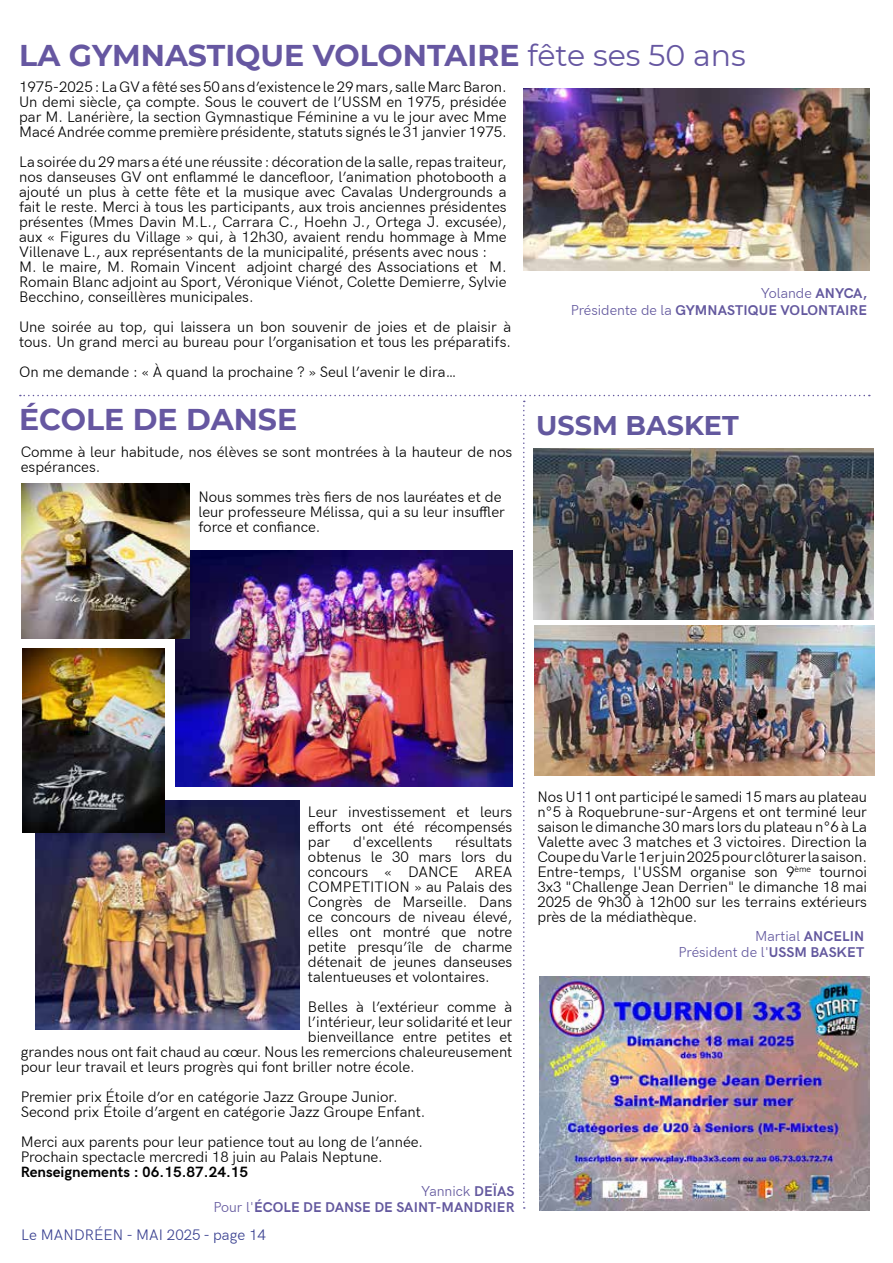
<style>
.page{position:relative;width:893px;height:1263px;background:#fff}
.page>*{position:absolute;margin:0;border:0;box-sizing:border-box;transform-origin:0 0}
.t1{font:700 30px "Montserrat";color:#6657a1}
.t2{font:700 27px "Montserrat";color:#63589e}
.t3{font:15px/15px "HK Grotesk Regular Legacy";color:#000}
.t4{font:15px "HK Grotesk";color:#000}
.t5{font:700 15px "HK Grotesk";color:#000}
.t6{font:15px "HK Grotesk";letter-spacing:.005em;color:#394090}
.t7{font:700 14.25px/16.5px "HK Grotesk";letter-spacing:.005em;color:#63589e;text-align:right}
.t8{font:14.25px/16.5px "HK Grotesk";color:#63589e;text-align:right}
.s1{font-weight:400}
.s2{font-weight:700}
</style>
<div class="page">
<img style="left:20px;top:395px;width:850px;height:814px">
<img style="left:36px;top:800px;width:263px;height:230px">
<img style="left:22px;top:484px;width:168px;height:154px">
<img style="left:22px;top:649px;width:142px;height:184px">
<img style="left:523px;top:88px;width:347px;height:182px">
<img style="left:534px;top:449px;width:340px;height:170px">
<img style="left:535px;top:626px;width:340px;height:150px">
<img style="left:539px;top:977px;width:331px;height:233px">
<h1 class="t1" style="left:19px;top:34px;width:728px">LA GYMNASTIQUE VOLONTAIRE <span class="s1">fête ses 50 ans</span></h1>
<p class="t3" style="left:19px;top:78px;width:489px;text-align:justify">1975-2025 : La GV a fêté ses 50 ans d’existence le 29 mars, salle Marc Baron.<br>Un demi siècle, ça compte. Sous le couvert de l’USSM en 1975, présidée par M. Lanérière, la section Gymnastique Féminine a vu le jour avec Mme Macé Andrée comme première présidente, statuts signés le 31 janvier 1975.</p>
<p class="t3" style="left:19px;top:153px;width:489px">La soirée du 29 mars a été une réussite : décoration de la salle, repas traiteur, nos danseuses GV ont enflammé le dancefloor, l’animation photobooth a ajouté un plus à cette fête et la musique avec Cavalas Undergrounds a fait le reste. Merci à tous les participants, aux trois anciennes présidentes présentes (Mmes Davin M.L., Carrara C., Hoehn J., Ortega J. excusée), aux « Figures du Village » qui, à 12h30, avaient rendu hommage à Mme Villenave L., aux représentants de la municipalité, présents avec nous :<br>M. le maire, M. Romain Vincent adjoint chargé des Associations et M.<br>Romain Blanc adjoint au Sport, Véronique Viénot, Colette Demierre, Sylvie Becchino, conseillères municipales.</p>
<p class="t3" style="left:19px;top:318px;width:493px">Une soirée au top, qui laissera un bon souvenir de joies et de plaisir à tous. Un grand merci au bureau pour l’organisation et tous les préparatifs.</p>
<p class="t3" style="left:19px;top:363px;width:439px">On me demande : « À quand la prochaine ? » Seul l’avenir le dira…</p>
<h1 class="t1" style="left:19px;top:397px;width:280px">ÉCOLE DE DANSE</h1>
<p class="t3" style="left:21px;top:443px;width:493px">Comme à leur habitude, nos élèves se sont montrées à la hauteur de nos espérances.</p>
<p class="t3" style="left:198px;top:488px;width:308px">Nous sommes très fiers de nos lauréates et de leur professeure Mélissa, qui a su leur insuffler force et confiance.</p>
<p class="t7" style="left:571px;top:284px;width:298px"><span class="s1">Yolande</span> ANYCA,<br><span class="s1">Présidente de la</span> GYMNASTIQUE VOLONTAIRE</p>
<h2 class="t2" style="left:536px;top:406px;width:204px">USSM BASKET</h2>
<p class="t3" style="left:308px;top:803px;width:206px;text-align:justify">Leur investissement et leurs efforts ont été récompensés par</p>
<p class="t3" style="left:308px;top:833px;width:206px;text-align:justify;text-indent:147px">résultats obtenus le 30 mars lors du concours « DANCE AREA COMPETITION » au Palais des Congrès de Marseille. Dans ce concours de niveau élevé, elles ont montré que notre petite presqu’île de charme détenait de jeunes danseuses talentueuses et volontaires.</p>
<p class="t3" style="left:308px;top:998px;width:206px">Belles à l’extérieur comme à</p>
<p class="t3" style="left:308px;top:1013px;width:206px">l’intérieur, leur solidarité et leur</p>
<p class="t3" style="left:308px;top:1028px;width:206px">bienveillance entre petites et</p>
<p class="t3" style="left:21px;top:1043px;width:493px">grandes nous ont fait chaud au cœur. Nous les remercions chaleureusement</p>
<p class="t3" style="left:21px;top:1058px;width:395px">pour leur travail et leurs progrès qui font briller notre école.</p>
<p class="t3" style="left:21px;top:1088px;width:406px">Premier prix Étoile d’or en catégorie Jazz Groupe Junior.<br>Second prix Étoile d’argent en catégorie Jazz Groupe Enfant.</p>
<p class="t3" style="left:21px;top:1133px;width:404px">Merci aux parents pour leur patience tout au long de l’année.</p>
<p class="t4" style="left:21px;top:1145px;width:364px">Prochain spectacle mercredi 18 juin au Palais Neptune.</p>
<p class="t5" style="left:21px;top:1160px;width:229px">Renseignements : 06.15.87.24.15</p>
<p class="t3" style="left:353px;top:833px;width:81px">d'excellents</p>
<p class="t7" style="left:213px;top:1182px;width:302px"><span class="s1">Yannick</span> DEÏAS<br><span class="s1">Pour l'</span>ÉCOLE DE DANSE DE SAINT-MANDRIER</p>
<p class="t6" style="left:21px;top:1223px;width:246px">Le MANDRÉEN - MAI 2025 - page 14</p>
<p class="t3" style="left:537px;top:788px;width:331px;text-align:justify">Nos U11 ont participé le samedi 15 mars au plateau n°5 à Roquebrune-sur-Argens et ont terminé leur saison le dimanche 30 mars lors du plateau n°6 à La Valette avec 3 matches et 3 victoires. Direction la Coupe du Var le 1er juin 2025 pour clôturer la saison.<br>Entre-temps, l'USSM organise son 9<sup>ème</sup> tournoi 3x3 "Challenge Jean Derrien" le dimanche 18 mai 2025 de 9h30 à 12h00 sur les terrains extérieurs près de la médiathèque.</p>
<p class="t8" style="left:679px;top:926px;width:187px">Martial <span class="s2">ANCELIN<br></span>Président de l'<span class="s2">USSM BASKET</span></p>
</div>
